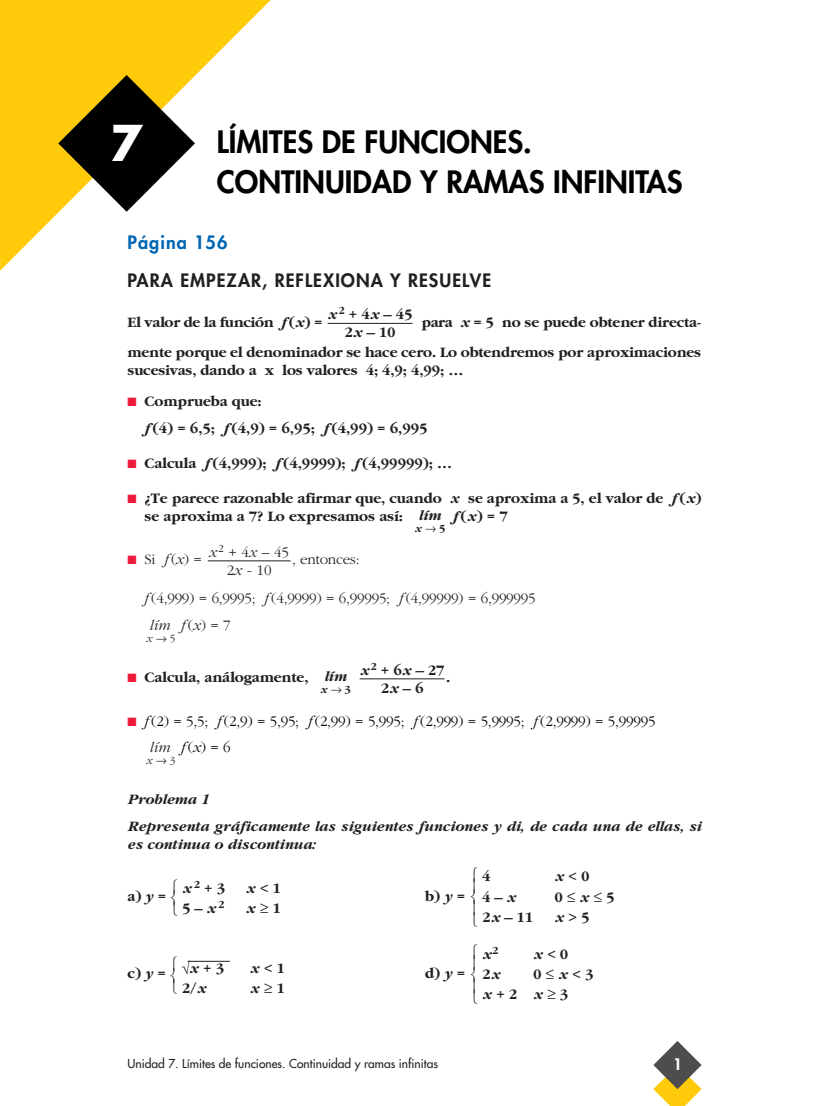
<style>
.page{position:relative;width:828px;height:1106px;background:#fff}
.page>*{position:absolute;margin:0;border:0;box-sizing:border-box;transform-origin:0 0}
.t1{font:700 48px "Futura";color:#fff}
.t2{font:800 30px/39.9px "Futura";color:#000}
.t3{font:800 18px "Futura";letter-spacing:.055em;color:#231f20}
.t4{font:800 18px "Futura";letter-spacing:.055em;color:#0166b3}
.t5{font:800 15.6px "Futura";color:#fff}
.t6{font:700 15px/18px "Garamond";color:#231f20}
.t7{font:italic 700 15px/26.5px "Garamond";color:#231f20}
.t8{font:300 15px/26.5px "Garamond";letter-spacing:-.015em;color:#231f20}
.t9{font:300 15px/26.5px "Garamond";letter-spacing:-.015em;color:#000}
.t10{font:italic 300 15px "Garamond";color:#231f20}
.t11{font:12px "Futura";color:#231f20}
.t12{font:700 12px "Garamond";color:#231f20;scale:3.25 1}
.t13{font:italic 300 11.25px "Garamond";color:#231f20}
.t14{font:italic 700 11.25px "Garamond";color:#231f20}
.s1{font-style:italic}
.s2{color:#ed1a3a}
.s3{font-style:normal}
</style>
<div class="page">
<hr style="left:360px;top:678px;width:85px;height:1px;background:#231f20">
<hr style="left:208px;top:560px;width:83px;height:1px;background:#231f20">
<hr style="left:328px;top:323px;width:84px;height:1px;background:#231f20">
<svg style="left:653px;top:1041px;width:49px;height:65px"></svg>
<svg style="left:0;top:0;width:271px;height:271px"></svg>
<svg style="left:58px;top:75px;width:137px;height:137px"></svg>
<h1 class="t1" style="left:110px;top:122px;width:34px">7</h1>
<h2 class="t2" style="left:217px;top:124px;width:467px">LÍMITES DE FUNCIONES.<br>CONTINUIDAD Y RAMAS INFINITAS</h2>
<p class="t4" style="left:128px;top:234px;width:101px">Página 156</p>
<p class="t3" style="left:128px;top:272px;width:365px">PARA EMPEZAR, REFLEXIONA Y RESUELVE</p>
<p class="t6" style="left:128px;top:314px;width:197px">El valor de la función <span class="s1">f</span> (<span class="s1">x</span>) =</p>
<p class="t6" style="left:328px;top:306px;width:86px;text-align:center"><span class="s1">x</span><sup>2</sup> + 4<span class="s1">x</span> – 45<br>2<span class="s1">x</span> – 10</p>
<p class="t6" style="left:128px;top:307px;width:575px;line-height:30.8px;text-align:right">para <span class="s1">x</span> = 5 no se puede obtener directa-<br>mente porque el denominador se hace cero. Lo obtendremos por aproximaciones</p>
<p class="t6" style="left:128px;top:363px;width:337px">sucesivas, dando a x los valores 4; 4,9; 4,99; …</p>
<p class="t6" style="left:145px;top:389px;width:285px;line-height:26.5px;text-indent:-17px"><span class="s2">■</span> Comprueba que:<br><span class="s1">f</span> (4) = 6,5; <span class="s1">f</span> (4,9) = 6,95; <span class="s1">f</span> (4,99) = 6,995</p>
<p class="t6" style="left:128px;top:455px;width:326px"><span class="s2">■</span> Calcula <span class="s1">f</span> (4,999); <span class="s1">f</span> (4,9999); <span class="s1">f</span> (4,99999); …</p>
<p class="t6" style="left:145px;top:490px;width:559px;text-indent:-17px"><span class="s2">■</span> ¿Te parece razonable afirmar que, cuando <span class="s1">x</span> se aproxima a 5, el valor de <span class="s1">f</span> (<span class="s1">x</span>) se aproxima a 7? Lo expresamos así:</p>
<p class="t7" style="left:419px;top:503px;width:24px">lím</p>
<p class="t14" style="left:415px;top:524px;width:32px">x → <span class="s3">5</span></p>
<p class="t6" style="left:453px;top:508px;width:57px"><span class="s1">f</span> (<span class="s1">x</span>) = 7</p>
<p class="t8" style="left:209px;top:544px;width:81px;line-height:18px;text-align:center"><span class="s1">x</span><sup>2</sup> + 4<span class="s1">x</span> – 45<br>2<span class="s1">x</span> - 10</p>
<p class="t8" style="left:128px;top:547px;width:76px"><span class="s2">■</span> Si <span class="s1">f</span>(<span class="s1">x</span>) =</p>
<p class="t8" style="left:292px;top:547px;width:69px">, entonces:</p>
<p class="t8" style="left:181px;top:586px;width:356px;text-indent:-37px"><span class="s1">f</span>(4,999) = 6,9995; <span class="s1">f</span>(4,9999) = 6,99995; <span class="s1">f</span>(4,99999) = 6,999995 <span class="s1">f</span>(<span class="s1">x</span>) = 7</p>
<p class="t6" style="left:128px;top:669px;width:183px"><span class="s2">■</span> Calcula, análogamente,</p>
<p class="t6" style="left:446px;top:669px;width:6px">.</p>
<p class="t9" style="left:181px;top:708px;width:476px;text-indent:-54px"><span class="s2">■</span> <span class="s1">f</span>(2) = 5,5; <span class="s1">f</span>(2,9) = 5,95; <span class="s1">f</span>(2,99) = 5,995; <span class="s1">f</span>(2,999) = 5,9995; <span class="s1">f</span>(2,9999) = 5,99995 <span class="s1">f</span>(<span class="s1">x</span>) = 6</p>
<p class="t7" style="left:128px;top:787px;width:576px">Problema 1<br>Representa gráficamente las siguientes funciones y di, de cada una de ellas, si</p>
<p class="t7" style="left:128px;top:832px;width:190px">es continua o discontinua:</p>
<p class="t10" style="left:150px;top:619px;width:22px">lím</p>
<p class="t13" style="left:146px;top:634px;width:31px">x → <span class="s3">5</span></p>
<p class="t6" style="left:360px;top:662px;width:86px;text-align:center"><span class="s1">x</span><sup>2</sup> + 6<span class="s1">x</span> – 27<br>2<span class="s1">x</span> – 6</p>
<p class="t7" style="left:324px;top:664px;width:24px">lím</p>
<p class="t14" style="left:320px;top:685px;width:32px">x → <span class="s3">3</span></p>
<p class="t10" style="left:150px;top:741px;width:22px">lím</p>
<p class="t13" style="left:146px;top:756px;width:31px">x → <span class="s3">3</span></p>
<p class="t6" style="left:182px;top:880px;width:45px"><span class="s1">x</span><sup>2</sup> + 3</p>
<p class="t6" style="left:246px;top:880px;width:37px"><span class="s1">x</span> &lt; 1</p>
<p class="t6" style="left:182px;top:900px;width:44px">5 – <span class="s1">x</span><sup>2</sup></p>
<p class="t7" style="left:246px;top:896px;width:36px">x≥<span class="s3">1</span></p>
<p class="t6" style="left:128px;top:888px;width:40px">a) <span class="s1">y</span> =</p>
<p class="t6" style="left:425px;top:888px;width:41px">b) <span class="s1">y</span> =</p>
<p class="t6" style="left:182px;top:960px;width:44px">√<span class="s1">x</span> + 3</p>
<p class="t12" style="left:189px;top:955px;width:13px">—</p>
<p class="t6" style="left:250px;top:960px;width:37px"><span class="s1">x</span> &lt; 1</p>
<p class="t6" style="left:128px;top:965px;width:40px">c) <span class="s1">y</span> =</p>
<p class="t6" style="left:425px;top:965px;width:41px">d) <span class="s1">y</span> =</p>
<p class="t6" style="left:182px;top:980px;width:26px">2/<span class="s1">x</span></p>
<p class="t7" style="left:250px;top:976px;width:36px">x≥<span class="s3">1</span></p>
<p class="t6" style="left:482px;top:868px;width:10px">4</p>
<p class="t6" style="left:555px;top:868px;width:37px"><span class="s1">x</span> &lt; 0</p>
<p class="t6" style="left:482px;top:889px;width:36px">4 – <span class="s1">x</span></p>
<p class="t6" style="left:555px;top:889px;width:61px">0 ≤<span class="s1">x</span>≤5</p>
<p class="t6" style="left:482px;top:909px;width:52px">2<span class="s1">x</span> – 11</p>
<p class="t6" style="left:555px;top:909px;width:37px"><span class="s1">x</span> &gt; 5</p>
<p class="t7" style="left:482px;top:942px;width:18px">x<sup>2</sup></p>
<p class="t6" style="left:533px;top:946px;width:37px"><span class="s1">x</span> &lt; 0</p>
<p class="t6" style="left:482px;top:966px;width:20px">2<span class="s1">x</span></p>
<p class="t6" style="left:482px;top:965px;width:113px;line-height:20.1px;text-indent:51px">0 ≤<span class="s1">x</span>&lt; 3 <span class="s1">x</span>+ 2 <span class="s1">x</span>≥3</p>
<p class="t11" style="left:128px;top:1057px;width:312px">Unidad 7. Límites de funciones. Continuidad y ramas infinitas</p>
<p class="t5" style="left:673px;top:1056px;width:10px">1</p>
</div>
